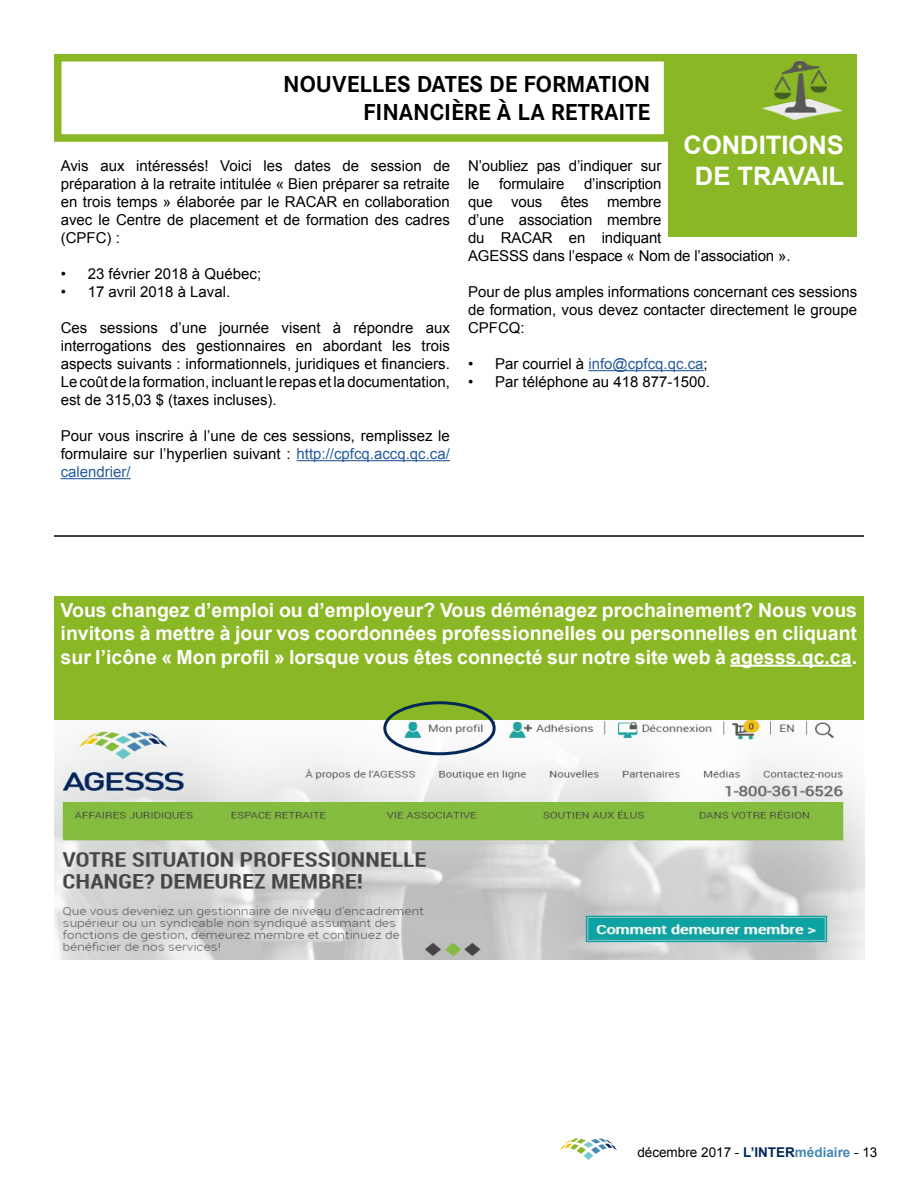
<style>
.page{position:relative;width:918px;height:1188px;background:#fff}
.page>*{position:absolute;margin:0;border:0;box-sizing:border-box;transform-origin:0 0}
.t1{font:700 25.5px/30.6px "Arial";color:#fff;text-align:center}
.t2{font:700 24px/28.8px "Corporate S Pro";color:#000;text-align:right}
.t3{font:700 19.5px/23.4px "Arial";color:#fff;text-align:justify}
.t4{font:15px/18px "Arial";color:#000;text-align:justify}
.t5{font:15px "Arial";color:#275b9b}
.t6{font:13.5px "Arial";color:#000}
.s1{color:#275b9b}
.s2{color:#000}
.s3{font-weight:700;color:#002956}
.s4{font-weight:700;color:#4888b6}
</style>
<div class="page">
<svg style="left:584px;top:1152px;width:9px;height:8px"></svg>
<svg style="left:591px;top:1147px;width:9px;height:7px"></svg>
<svg style="left:577px;top:1147px;width:9px;height:7px"></svg>
<svg style="left:560px;top:1138px;width:57px;height:12px"></svg>
<hr style="left:297px;top:460px;width:153px;height:1px;background:#275b9b">
<hr style="left:61px;top:478px;width:70px;height:1px;background:#275b9b">
<hr style="left:588px;top:370px;width:116px;height:1px;background:#275b9b">
<div style="left:54px;top:54px;width:617px;height:88px;border:8px solid #8ab725"></div>
<div style="left:668px;top:54px;width:189px;height:182px;background:#8ab725"></div>
<img style="left:762px;top:60px;width:81px;height:60px">
<div style="left:54px;top:596px;width:810px;height:206px;background:#8ab725"></div>
<hr style="left:730px;top:665px;width:122px;height:2px;background:#fff">
<img style="left:55px;top:721px;width:810px;height:239px">
<div style="left:383px;top:701px;width:113px;height:54px;border:3px solid #002956;border-radius:50%"></div>
<hr style="left:54px;top:535px;width:810px;height:2px;background:#000">
<h2 class="t2" style="left:283px;top:67px;width:369px">NOUVELLES DATES DE FORMATION<br>FINANCIÈRE À LA RETRAITE</h2>
<p class="t4" style="left:61px;top:157px;width:391px">Avis aux intéressés! Voici les dates de session de préparation à la retraite intitulée « Bien préparer sa retraite en trois temps » élaborée par le RACAR en collaboration avec le Centre de placement et de formation des cadres (CPFC) :</p>
<p class="t4" style="left:61px;top:265px;width:202px">• 23 février 2018 à Québec;</p>
<p class="t4" style="left:61px;top:283px;width:171px">• 17 avril 2018 à Laval.</p>
<p class="t4" style="left:61px;top:319px;width:391px">Ces sessions d’une journée visent à répondre aux interrogations des gestionnaires en abordant les trois aspects suivants : informationnels, juridiques et financiers.<br>Le coût de la formation, incluant le repas et la documentation, est de 315,03 $ (taxes incluses).</p>
<p class="t4" style="left:61px;top:427px;width:391px">Pour vous inscrire à l’une de ces sessions, remplissez le formulaire sur l’hyperlien suivant : <span class="s1">http://cpfcq.accq.qc.ca/ calendrier/</span></p>
<h1 class="t1" style="left:684px;top:131px;width:162px">CONDITIONS<br>DE TRAVAIL</h1>
<p class="t4" style="left:468px;top:157px;width:195px">N’oubliez pas d’indiquer sur le</p>
<p class="t4" style="left:499px;top:175px;width:67px">formulaire</p>
<p class="t4" style="left:468px;top:175px;width:324px;text-align:left;text-indent:116px">d’inscription<br>que vous êtes membre<br>d’une association membre<br>du RACAR en indiquant<br>AGESSS dans l’espace « Nom de l’association ».</p>
<p class="t4" style="left:468px;top:283px;width:391px">Pour de plus amples informations concernant ces sessions de formation, vous devez contacter directement le groupe CPFCQ:</p>
<p class="t5" style="left:468px;top:354px;width:241px"><span class="s2">• Par courriel à</span> info@cpfcq.qc.ca<span class="s2">;</span></p>
<p class="t4" style="left:468px;top:373px;width:244px">• Par téléphone au 418 877-1500.</p>
<p class="t3" style="left:61px;top:599px;width:798px">Vous changez d’emploi ou d’employeur? Vous déménagez prochainement? Nous vous invitons à mettre à jour vos coordonnées professionnelles ou personnelles en cliquant sur l’icône « Mon profil » lorsque vous êtes connecté sur notre site web à agesss.qc.ca.</p>
<p class="t6" style="left:637px;top:1143px;width:242px">décembre 2017 - <span class="s3">L’INTER</span><span class="s4">médiaire</span> - 13</p>
</div>
